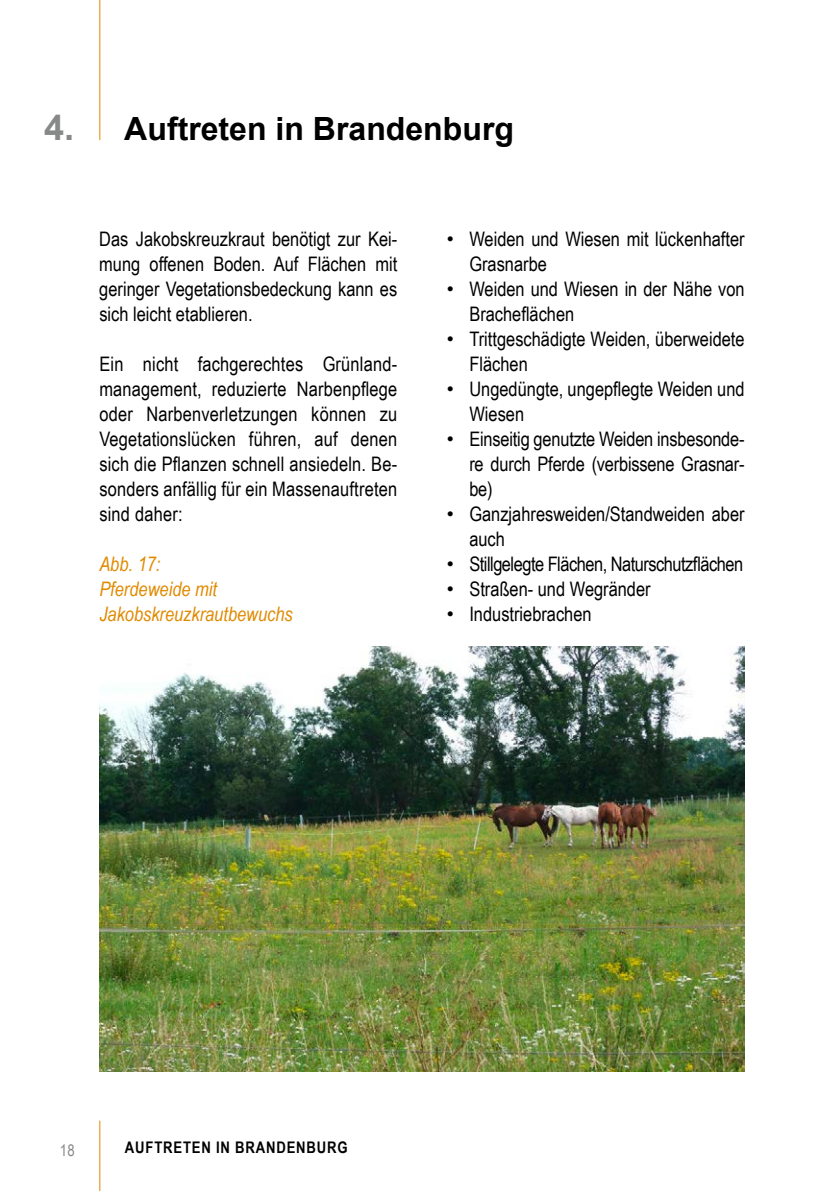
<style>
.page{position:relative;width:840px;height:1191px;background:#fff}
.page>*{position:absolute;margin:0;border:0;box-sizing:border-box;transform-origin:0 0}
.t1{font:700 32px "Arial";color:#000}
.t2{font:20px/25px "Arial Narrow";color:#000}
.t3{font:italic 20px/25px "Arial Narrow";color:#e08a00}
.t4{font:20px "Arial Narrow";letter-spacing:-.025em;color:#000}
.t5{font:700 16px "Arial Narrow";letter-spacing:.05em;color:#000}
.t6{font:16px "Arial Narrow";color:#878988}
.s1{font-size:36px;color:#878988}
.s2{font-family:"Arial"}
</style>
<div class="page">
<hr style="left:99px;top:0;width:1px;height:140px;background:#e08a00">
<hr style="left:99px;top:1120px;width:1px;height:71px;background:#e08a00">
<img style="left:99px;top:646px;width:645px;height:425px">
<h1 class="t1" style="left:44px;top:107px;width:471px"><span class="s1">4.</span> Auftreten in Brandenburg</h1>
<p class="t2" style="left:99px;top:226px;width:299px;text-align:justify">Das Jakobskreuzkraut benötigt zur Kei&shy;mung offenen Boden. Auf Flächen mit geringer Vegetationsbedeckung kann es sich leicht etablieren.</p>
<p class="t2" style="left:99px;top:351px;width:299px;text-align:justify">Ein nicht fachgerechtes Grünland&shy;management, reduzierte Narbenpflege oder Narbenverletzungen können zu Vegetationslücken führen, auf denen sich die Pflanzen schnell ansiedeln. Be&shy;sonders anfällig für ein Massenauftreten sind daher:</p>
<p class="t3" style="left:99px;top:551px;width:195px">Abb. 17:<br>Pferdeweide mit<br>Jakobskreuzkrautbewuchs</p>
<p class="t2" style="left:469px;top:226px;width:276px;text-indent:-23px"><span class="s2">•</span> Weiden und Wiesen mit lückenhafter<br>Grasnarbe</p>
<p class="t2" style="left:469px;top:276px;width:276px;text-indent:-23px"><span class="s2">•</span> Weiden und Wiesen in der Nähe von<br>Bracheflächen</p>
<p class="t2" style="left:469px;top:326px;width:276px;text-indent:-23px"><span class="s2">•</span> Trittgeschädigte Weiden, überweidete<br>Flächen</p>
<p class="t2" style="left:469px;top:376px;width:276px;text-indent:-23px"><span class="s2">•</span> Ungedüngte, ungepflegte Weiden und<br>Wiesen</p>
<p class="t2" style="left:469px;top:426px;width:276px;text-align:justify;text-indent:-23px"><span class="s2">•</span> Einseitig genutzte Weiden insbesonde&shy;re durch Pferde (verbissene Grasnar&shy;be)</p>
<p class="t2" style="left:469px;top:501px;width:276px;text-indent:-23px"><span class="s2">•</span> Ganzjahresweiden/Standweiden aber auch</p>
<p class="t4" style="left:446px;top:549px;width:298px"><span class="s2">•</span> Stillgelegte Flächen, Naturschutzflächen</p>
<p class="t2" style="left:446px;top:576px;width:205px"><span class="s2">•</span> Straßen- und Wegränder</p>
<p class="t2" style="left:446px;top:601px;width:146px"><span class="s2">•</span> Industriebrachen</p>
<p class="t6" style="left:60px;top:1138px;width:16px">18</p>
<p class="t5" style="left:125px;top:1135px;width:224px">AUFTRETEN IN BRANDENBURG</p>
</div>
